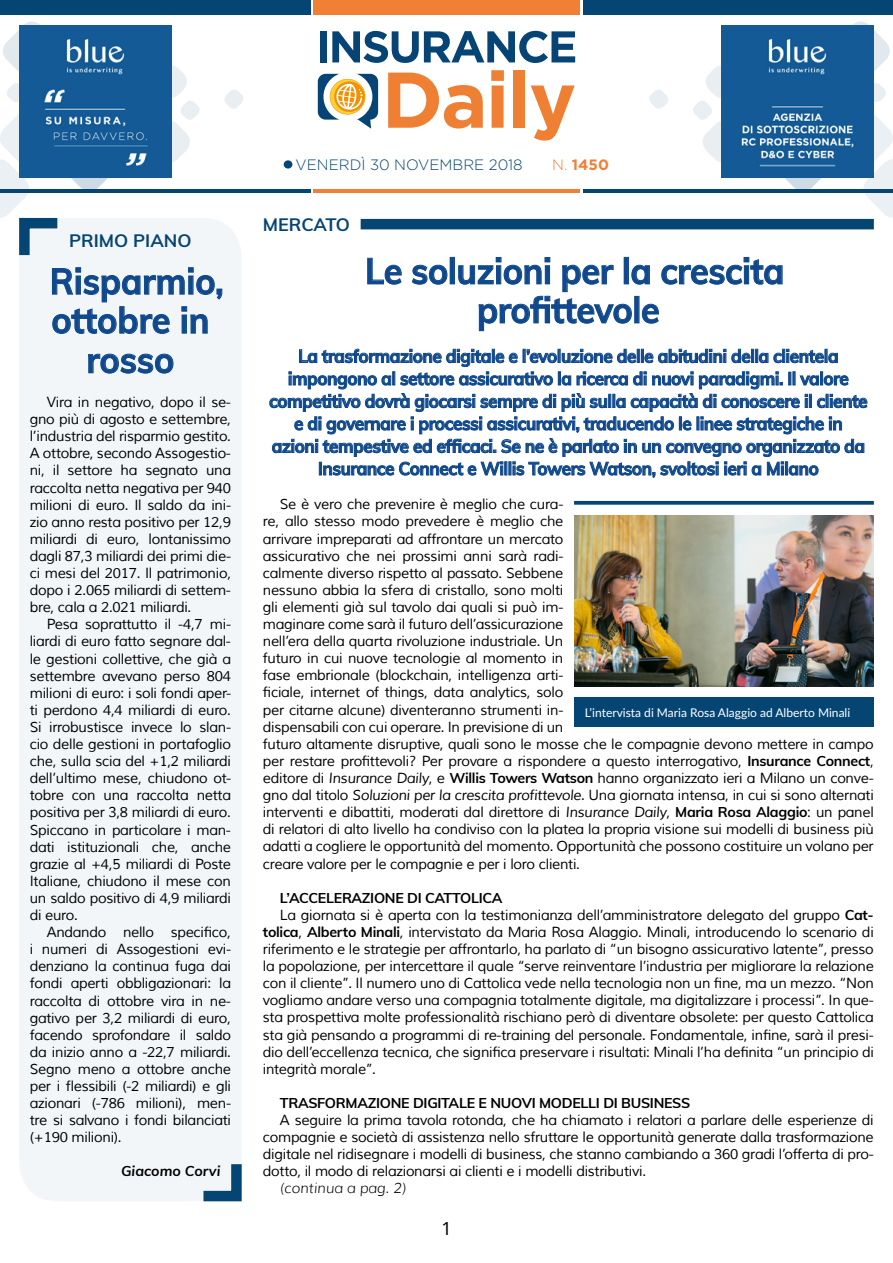
<style>
.page{position:relative;width:893px;height:1263px;background:#fff}
.page>*{position:absolute;margin:0;border:0;box-sizing:border-box;transform-origin:0 0}
.t1{font:700 36px/39.3px "Muli";letter-spacing:-.01em;color:#0f488c;text-align:center;scale:.95 1}
.t2{font:700 18px/22.5px "Muli";letter-spacing:-.02em;color:#0f488c;text-align:center;scale:.95 1}
.t3{font:700 18px "Muli";color:#054573}
.t4{font:18px "Noto Sans";color:#000}
.t5{font:300 15px "Gotham";color:#054573}
.t6{font:700 15px "Gotham";color:#f08033}
.t7{font:14.25px/17.1px "Muli";letter-spacing:-.02em;color:#000;text-align:justify}
.t8{font:700 14.25px "Muli";letter-spacing:-.02em;color:#000}
.t9{font:italic 300 14.25px "Muli";color:#000}
.t10{font:italic 700 14.25px "Muli";color:#000}
.t11{font:12px "Lato";color:#fff}
.s1{font-weight:300}
.s2{font-weight:700}
.s3{font-style:italic}
</style>
<div class="page">
<div style="left:0;top:0;width:310px;height:15px;background:#054573"></div>
<div style="left:313px;top:0;width:266px;height:15px;background:#f08033"></div>
<hr style="left:0;top:189px;width:310px;height:3px;background:#054573">
<hr style="left:313px;top:189px;width:266px;height:3px;background:#f08033">
<div style="left:284px;top:160px;width:8px;height:9px;background:#054573;border-radius:50%"></div>
<svg style="left:649px;top:90px;width:19px;height:19px"></svg>
<svg style="left:691px;top:21px;width:202px;height:198px"></svg>
<svg style="left:318px;top:74px;width:60px;height:55px"></svg>
<svg style="left:388px;top:73px;width:95px;height:56px"></svg>
<svg style="left:491px;top:70px;width:13px;height:58px"></svg>
<div style="left:513px;top:70px;width:12px;height:58px;background:#ef7f32"></div>
<svg style="left:531px;top:85px;width:44px;height:56px"></svg>
<div style="left:320px;top:31px;width:6px;height:31px;background:#054474"></div>
<svg style="left:332px;top:31px;width:243px;height:32px"></svg>
<hr style="left:583px;top:189px;width:310px;height:3px;background:#054573">
<div style="left:583px;top:0;width:310px;height:15px;background:#054573"></div>
<img style="left:721px;top:26px;width:153px;height:152px">
<div style="left:361px;top:219px;width:513px;height:10px;background:#054573"></div>
<svg style="left:367px;top:257px;width:35px;height:28px"></svg>
<svg style="left:412px;top:264px;width:36px;height:21px"></svg>
<div style="left:450px;top:257px;width:5px;height:27px;border:1px solid #0f488c"></div>
<svg style="left:458px;top:257px;width:325px;height:74px"></svg>
<svg style="left:269px;top:349px;width:598px;height:129px"></svg>
<div style="left:19px;top:218px;width:223px;height:983px;background:#f3f6f8;border-radius:38px"></div>
<svg style="left:203px;top:1164px;width:39px;height:38px"></svg>
<svg style="left:0;top:21px;width:246px;height:313px"></svg>
<svg style="left:88px;top:353px;width:86px;height:21px"></svg>
<svg style="left:574px;top:501px;width:300px;height:4px"></svg>
<img style="left:574px;top:515px;width:300px;height:171px">
<div style="left:574px;top:697px;width:300px;height:30px;background:#054573"></div>
<p class="t3" style="left:69px;top:227px;width:124px">PRIMO PIANO</p>
<h1 class="t1" style="left:50px;top:260px;width:185px">Risparmio, ottobre in rosso</h1>
<p class="t7" style="left:30px;top:394px;width:203px;text-indent:17px">Vira in negativo, dopo il se&shy;gno più di agosto e settembre, l’industria del risparmio gestito.<br>A ottobre, secondo Assogestio&shy;ni, il settore ha segnato una raccolta netta negativa per 940 milioni di euro. Il saldo da ini&shy;zio anno resta positivo per 12,9 miliardi di euro, lontanissimo dagli 87,3 miliardi dei primi die&shy;ci mesi del 2017. Il patrimonio, dopo i 2.065 miliardi di settem&shy;bre, cala a 2.021 miliardi.</p>
<p class="t7" style="left:30px;top:616px;width:203px;text-indent:17px">Pesa soprattutto il -4,7 mi&shy;liardi di euro fatto segnare dal&shy;le gestioni collettive, che già a settembre avevano perso 804 milioni di euro: i soli fondi aper&shy;ti perdono 4,4 miliardi di euro.<br>Si irrobustisce invece lo slan&shy;cio delle gestioni in portafoglio che, sulla scia del +1,2 miliardi dell’ultimo mese, chiudono ot&shy;tobre con una raccolta netta positiva per 3,8 miliardi di euro.<br>Spiccano in particolare i man&shy;dati istituzionali che, anche grazie al +4,5 miliardi di Poste Italiane, chiudono il mese con un saldo positivo di 4,9 miliardi di euro.</p>
<p class="t7" style="left:30px;top:924px;width:203px;text-indent:17px">Andando nello specifico, i numeri di Assogestioni evi&shy;denziano la continua fuga dai fondi aperti obbligazionari: la raccolta di ottobre vira in ne&shy;gativo per 3,2 miliardi di euro, facendo sprofondare il saldo da inizio anno a -22,7 miliardi.<br>Segno meno a ottobre anche per i flessibili (-2 miliardi) e gli azionari (-786 milioni), men&shy;tre si salvano i fondi bilanciati (+190 milioni).</p>
<p class="t10" style="left:121px;top:1161px;width:101px">Giacomo Corvi</p>
<p class="t5" style="left:296px;top:157px;width:229px">VENERDÌ 30 NOVEMBRE 2018</p>
<p class="t6" style="left:552px;top:156px;width:58px"><span class="s1">N.</span> 1450</p>
<p class="t3" style="left:263px;top:211px;width:89px">MERCATO</p>
<h1 class="t1" style="left:365px;top:250px;width:443px">Le soluzioni per la crescita profittevole</h1>
<p class="t2" style="left:269px;top:344px;width:632px">La trasformazione digitale e l’evoluzione delle abitudini della clientela impongono al settore assicurativo la ricerca di nuovi paradigmi. Il valore competitivo dovrà giocarsi sempre di più sulla capacità di conoscere il cliente e di governare i processi assicurativi, traducendo le linee strategiche in azioni tempestive ed efficaci. Se ne è parlato in un convegno organizzato da Insurance Connect e Willis Towers Watson, svoltosi ieri a Milano</p>
<p class="t7" style="left:263px;top:496px;width:612px;text-align:left;text-indent:17px">Se è vero che prevenire è meglio che cura-<br>re, allo stesso modo prevedere è meglio che<br>arrivare impreparati ad affrontare un mercato<br>assicurativo che nei prossimi anni sarà radi-<br>calmente diverso rispetto al passato. Sebbene<br>nessuno abbia la sfera di cristallo, sono molti<br>gli elementi già sul tavolo dai quali si può im-<br>maginare come sarà il futuro dell’assicurazione<br>nell’era della quarta rivoluzione industriale. Un<br>futuro in cui nuove tecnologie al momento in<br>fase embrionale (blockchain, intelligenza arti-<br>ficiale, internet of things, data analytics, solo<br>per citarne alcune) diventeranno strumenti in-<br>dispensabili con cui operare. In previsione di un<br>futuro altamente disruptive, quali sono le mosse che le compagnie devono mettere in campo per restare profittevoli? Per provare a rispondere a questo interrogativo, <span class="s2">Insurance Connect</span>, editore di <span class="s3">Insurance Daily</span>, e <span class="s2">Willis Towers Watson</span> hanno organizzato ieri a Milano un conve&shy;gno dal titolo <span class="s3">Soluzioni per la crescita profittevole</span>. Una giornata intensa, in cui si sono alternati interventi e dibattiti, moderati dal direttore di <span class="s3">Insurance Daily</span>, <span class="s2">Maria Rosa Alaggio</span>: un panel di relatori di alto livello ha condiviso con la platea la propria visione sui modelli di business più adatti a cogliere le opportunità del momento. Opportunità che possono costituire un volano per creare valore per le compagnie e per i loro clienti.</p>
<p class="t8" style="left:280px;top:887px;width:224px">L’ACCELERAZIONE DI CATTOLICA</p>
<p class="t7" style="left:280px;top:907px;width:595px">La giornata si è aperta con la testimonianza dell’amministratore delegato del gruppo <span class="s2">Cat-</span></p>
<p class="t7" style="left:263px;top:924px;width:612px"><span class="s2">tolica</span>, <span class="s2">Alberto Minali</span>, intervistato da Maria Rosa Alaggio. Minali, introducendo lo scenario di</p>
<p class="t7" style="left:263px;top:941px;width:612px">riferimento e le strategie per affrontarlo, ha parlato di “un bisogno assicurativo latente”, presso</p>
<p class="t7" style="left:263px;top:958px;width:612px">la popolazione, per intercettare il quale “serve reinventare l’industria per migliorare la relazione</p>
<p class="t7" style="left:263px;top:975px;width:612px">con il cliente”. Il numero uno di Cattolica vede nella tecnologia non un fine, ma un mezzo. “Non</p>
<p class="t7" style="left:263px;top:992px;width:612px">vogliamo andare verso una compagnia totalmente digitale, ma digitalizzare i processi”. In que-</p>
<p class="t7" style="left:263px;top:1009px;width:612px">sta prospettiva molte professionalità rischiano però di diventare obsolete: per questo Cattolica</p>
<p class="t7" style="left:263px;top:1026px;width:612px">sta già pensando a programmi di re-training del personale. Fondamentale, infine, sarà il presi-</p>
<p class="t7" style="left:263px;top:1043px;width:612px">dio dell’eccellenza tecnica, che significa preservare i risultati: Minali l’ha definita “un principio di</p>
<p class="t7" style="left:263px;top:1060px;width:114px">integrità morale”.</p>
<p class="t8" style="left:280px;top:1092px;width:412px">TRASFORMAZIONE DIGITALE E NUOVI MODELLI DI BUSINESS</p>
<p class="t7" style="left:263px;top:1112px;width:612px;text-indent:17px">A seguire la prima tavola rotonda, che ha chiamato i relatori a parlare delle esperienze di compagnie e società di assistenza nello sfruttare le opportunità generate dalla trasformazione digitale nel ridisegnare i modelli di business, che stanno cambiando a 360 gradi l’offerta di pro&shy;dotto, il modo di relazionarsi ai clienti e i modelli distributivi.</p>
<p class="t9" style="left:280px;top:1180px;width:128px">(continua a pag. 2)</p>
<p class="t11" style="left:585px;top:704px;width:267px">L’intervista di Maria Rosa Alaggio ad Alberto Minali</p>
<p class="t4" style="left:441px;top:1216px;width:12px">1</p>
</div>
